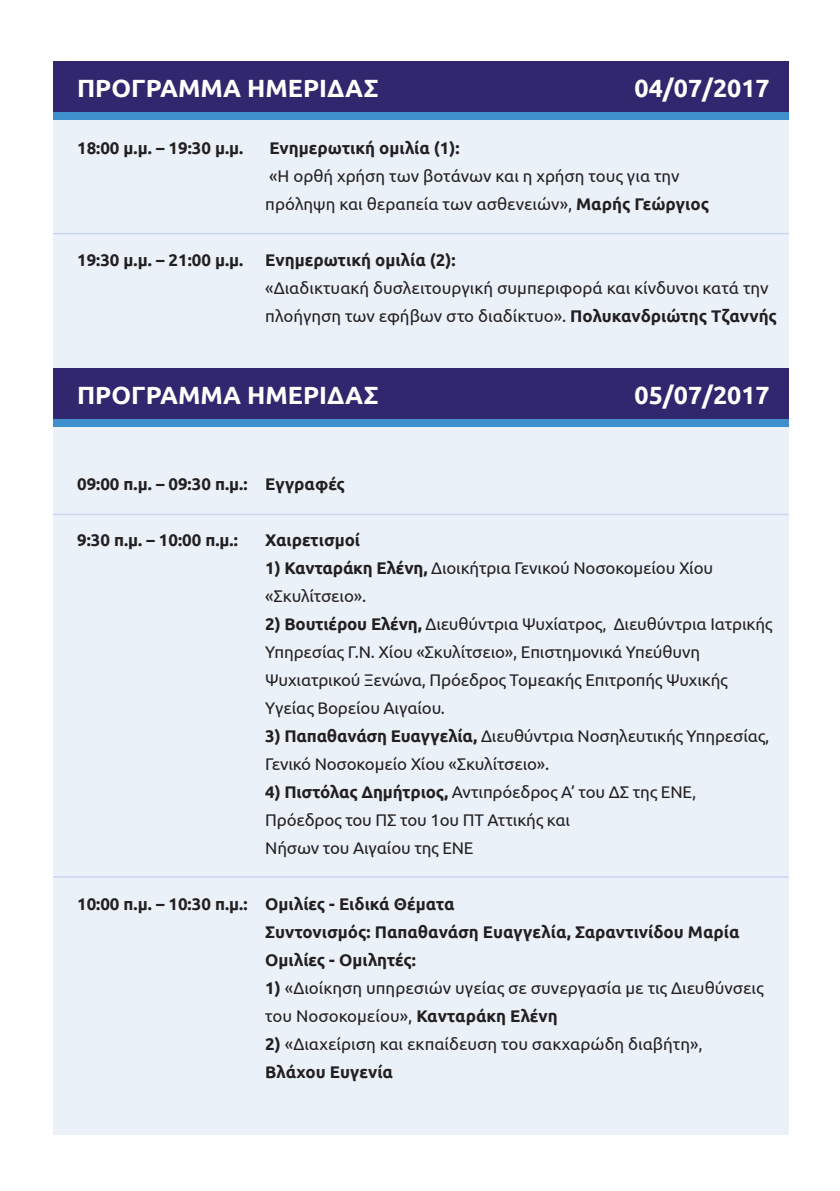
<style>
.page{position:relative;width:840px;height:1191px;background:#fff}
.page>*{position:absolute;margin:0;border:0;box-sizing:border-box;transform-origin:0 0}
.t1{font:700 25px "Ubuntu";color:#fff}
.t2{font:16.8px/28px "Ubuntu";letter-spacing:-.01em;color:#231f20}
.t3{font:700 16.8px/28px "Ubuntu";color:#231f20}
.s1{font-weight:700}
</style>
<div class="page">
<div style="left:53px;top:114px;width:735px;height:1020px;background:#eaf1f9"></div>
<div style="left:53px;top:61px;width:735px;height:53px;background:#31276e"></div>
<div style="left:53px;top:367px;width:735px;height:53px;background:#31276e"></div>
<hr style="left:53px;top:233px;width:735px;height:1px;background:#c8d5ee">
<hr style="left:53px;top:514px;width:735px;height:1px;background:#c8d5ee">
<hr style="left:53px;top:876px;width:735px;height:1px;background:#c8d5ee">
<div style="left:53px;top:113px;width:735px;height:7px;background:#3f90cd"></div>
<div style="left:53px;top:419px;width:735px;height:7px;background:#3f90cd"></div>
<p class="t1" style="left:77px;top:73px;width:303px">ΠΡΟΓΡΑΜΜΑ ΗΜΕΡΙΔΑΣ</p>
<p class="t1" style="left:634px;top:73px;width:137px">04/07/2017</p>
<p class="t3" style="left:77px;top:134px;width:168px">18:00 μ.μ. – 19:30 μ.μ.</p>
<p class="t2" style="left:265px;top:133px;width:445px"><span class="s1">Ενημερωτική ομιλία (1):<br></span>«Η ορθή χρήση των βοτάνων και η χρήση τους για την πρόληψη και θεραπεία των ασθενειών», <span class="s1">Μαρής Γεώργιος</span></p>
<p class="t3" style="left:77px;top:246px;width:168px">19:30 μ.μ. – 21:00 μ.μ.</p>
<p class="t2" style="left:265px;top:245px;width:513px"><span class="s1">Ενημερωτική ομιλία (2):<br></span>«Διαδικτυακή δυσλειτουργική συμπεριφορά και κίνδυνοι κατά την πλοήγηση των εφήβων στο διαδίκτυο». <span class="s1">Πολυκανδριώτης Τζαννής</span></p>
<p class="t1" style="left:77px;top:380px;width:303px">ΠΡΟΓΡΑΜΜΑ ΗΜΕΡΙΔΑΣ</p>
<p class="t3" style="left:77px;top:470px;width:269px">09:00 π.μ. – 09:30 π.μ.: Εγγραφές</p>
<p class="t1" style="left:634px;top:380px;width:137px">05/07/2017</p>
<p class="t3" style="left:77px;top:526px;width:162px">9:30 π.μ. – 10:00 π.μ.:</p>
<p class="t3" style="left:265px;top:526px;width:96px">Χαιρετισμοί</p>
<p class="t2" style="left:265px;top:553px;width:449px"><span class="s1">1) Κανταράκη Ελένη,</span> Διοικήτρια Γενικού Νοσοκομείου Χίου «Σκυλίτσειο».</p>
<p class="t2" style="left:265px;top:609px;width:508px"><span class="s1">2) Βουτιέρου Ελένη,</span> Διευθύντρια Ψυχίατρος, Διευθύντρια Ιατρικής Υπηρεσίας Γ.Ν. Χίου «Σκυλίτσειο», Επιστημονικά Υπεύθυνη Ψυχιατρικού Ξενώνα, Πρόεδρος Τομεακής Επιτροπής Ψυχικής Υγείας Βορείου Αιγαίου.</p>
<p class="t2" style="left:265px;top:721px;width:505px"><span class="s1">3) Παπαθανάση Ευαγγελία,</span> Διευθύντρια Νοσηλευτικής Υπηρεσίας,<br>Γενικό Νοσοκομείο Χίου «Σκυλίτσειο».</p>
<p class="t2" style="left:265px;top:777px;width:432px"><span class="s1">4) Πιστόλας Δημήτριος,</span> Αντιπρόεδρος Α’ του ΔΣ της ΕΝΕ,<br>Πρόεδρος του ΠΣ του 1ου ΠΤ Αττικής και<br>Νήσων του Αιγαίου της ΕΝΕ</p>
<p class="t3" style="left:265px;top:890px;width:475px;text-indent:-188px">10:00 π.μ. – 10:30 π.μ.: Ομιλίες - Ειδικά Θέματα<br>Συντονισμός: Παπαθανάση Ευαγγελία, Σαραντινίδου Μαρία</p>
<p class="t3" style="left:265px;top:946px;width:152px">Ομιλίες - Ομιλητές:</p>
<p class="t2" style="left:265px;top:973px;width:499px"><span class="s1">1)</span> «Διοίκηση υπηρεσιών υγείας σε συνεργασία με τις Διευθύνσεις του Νοσοκομείου», <span class="s1">Κανταράκη Ελένη</span></p>
<p class="t2" style="left:265px;top:1029px;width:438px"><span class="s1">2)</span> «Διαχείριση και εκπαίδευση του σακχαρώδη διαβήτη»,<br><span class="s1">Βλάχου Ευγενία</span></p>
</div>
